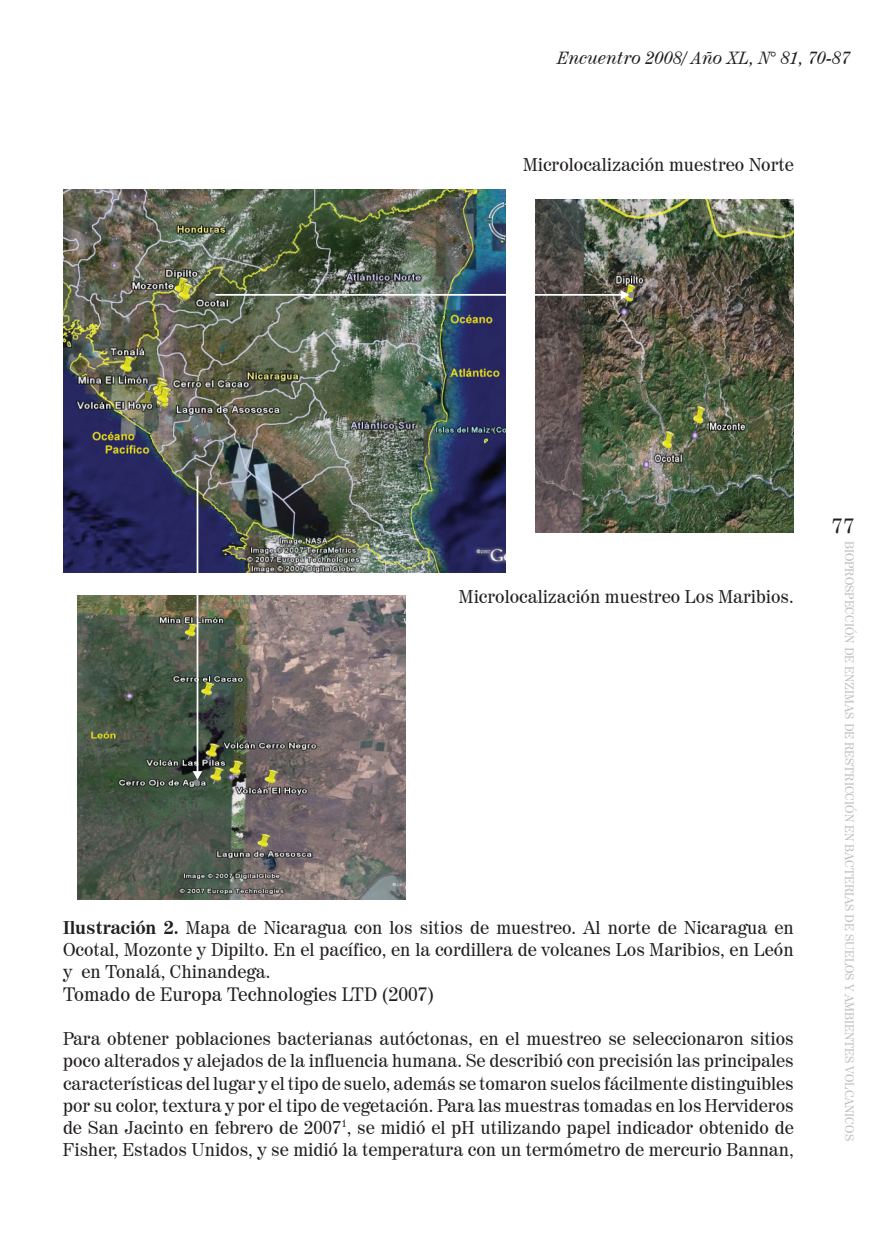
<style>
.page{position:relative;width:882px;height:1260px;background:#fff}
.page>*{position:absolute;margin:0;border:0;box-sizing:border-box;transform-origin:0 0}
.t1{font:21px "Century Schoolbook";color:#231f20}
.t2{font:19.25px "Century 725 BT";color:#231f20}
.t3{font:18.38px/22.1px "Century 725 BT";color:#231f20;text-align:justify}
.t4{font:italic 17.5px "Century 725 BT";color:#231f20}
.t5{font:12.25px "Century 725 BT";color:#bcbdc0}
.s1{font-weight:700}
</style>
<div class="page">
<img style="left:77px;top:595px;width:329px;height:304px">
<img style="left:63px;top:189px;width:442px;height:384px">
<img style="left:535px;top:200px;width:259px;height:332px">
<hr style="left:213px;top:294px;width:410px;height:2px;background:#fff">
<svg style="left:621px;top:290px;width:13px;height:10px"></svg>
<div style="left:209px;top:292px;width:7px;height:7px;background:#86888b;border-radius:50%"></div>
<hr style="left:197px;top:472px;width:1px;height:301px;background:#fff">
<div style="left:194px;top:470px;width:7px;height:6px;background:#86888b;border-radius:50%"></div>
<svg style="left:193px;top:771px;width:9px;height:15px"></svg>
<p class="t4" style="left:557px;top:47px;width:295px">Encuentro 2008/ Año XL, N° 81, 70-87</p>
<p class="t3" style="left:523px;top:154px;width:272px">Microlocalización muestreo Norte</p>
<p class="t3" style="left:459px;top:586px;width:336px">Microlocalización muestreo Los Maribios.</p>
<p class="t3" style="left:63px;top:916px;width:732px"><span class="s1">Ilustración 2.</span> Mapa de Nicaragua con los sitios de muestreo. Al norte de Nicaragua en Ocotal, Mozonte y Dipilto. En el pacífico, en la cordillera de volcanes Los Maribios, en León y en Tonalá, Chinandega.</p>
<p class="t2" style="left:63px;top:983px;width:373px">Tomado de Europa Technologies LTD (2007)</p>
<p class="t3" style="left:63px;top:1028px;width:732px">Para obtener poblaciones bacterianas autóctonas, en el muestreo se seleccionaron sitios poco alterados y alejados de la influencia humana. Se describió con precisión las principales características del lugar y el tipo de suelo, además se tomaron suelos fácilmente distinguibles por su color, textura y por el tipo de vegetación. Para las muestras tomadas en los Hervideros de San Jacinto en febrero de 2007<sup>1</sup>, se midió el pH utilizando papel indicador obtenido de Fisher, Estados Unidos, y se midió la temperatura con un termómetro de mercurio Bannan,</p>
<p class="t1" style="left:831px;top:508px;width:25px">77</p>
<p class="t5" style="left:857px;top:541px;width:602px;rotate:90deg">BIOPROSPECCIÓN DE ENZIMAS DE RESTRICCIÓN EN BACTERIAS DE SUELOS Y AMBIENTES VOLCANICOS</p>
</div>
